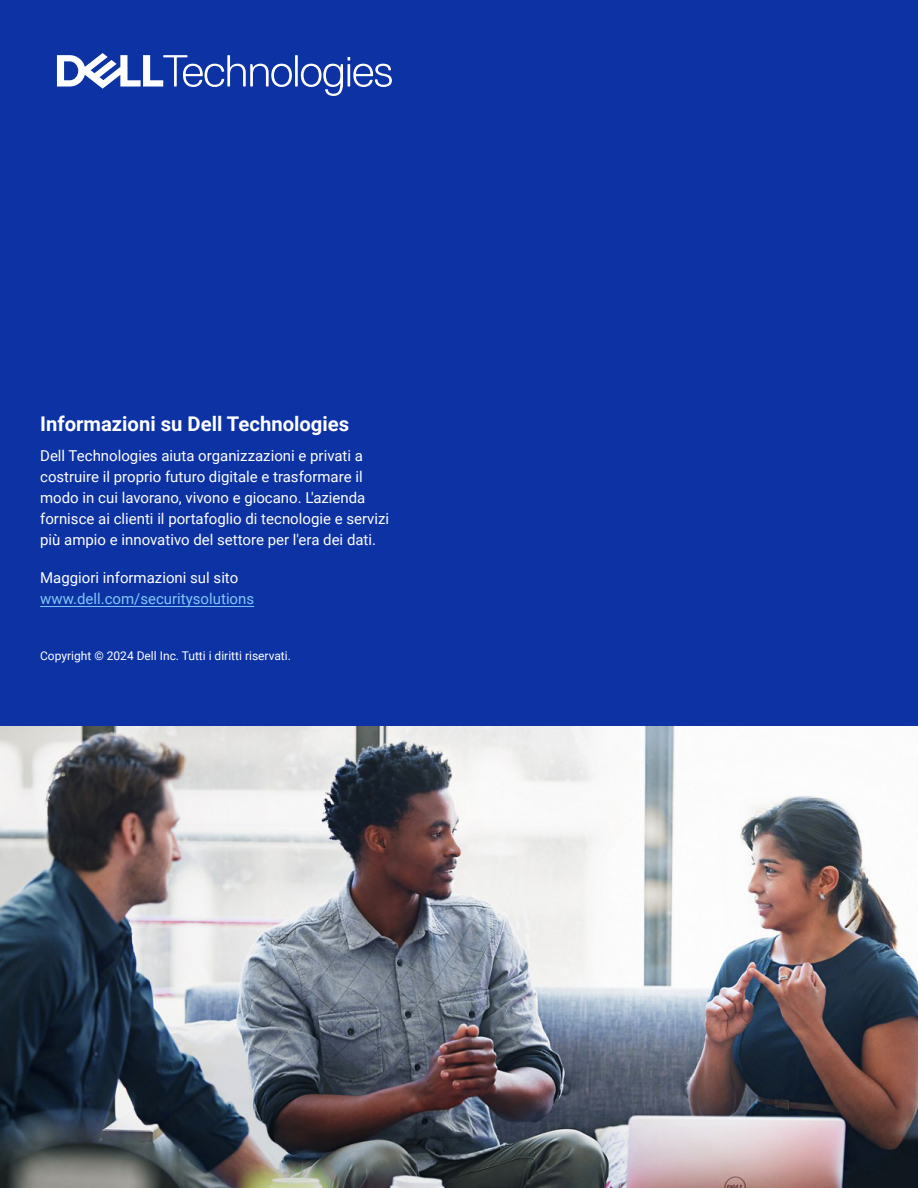
<style>
.page{position:relative;width:918px;height:1188px;background:#0c32a4}
.page>*{position:absolute;margin:0;border:0;box-sizing:border-box;transform-origin:0 0}
.t1{font:700 20.25px "Roboto";color:#fff}
.t2{font:15px/21px "Roboto";color:#fff}
.t3{font:15px "Roboto";color:#80c7fb}
.t4{font:12px "Roboto";color:#fff}
</style>
<div class="page">
<img style="left:0;top:726px;width:918px;height:462px">
<hr style="left:40px;top:606px;width:214px;height:1px;background:#80c7fb">
<svg style="left:57px;top:53px;width:335px;height:43px"></svg>
<h1 class="t1" style="left:40px;top:410px;width:311px">Informazioni su Dell Technologies</h1>
<p class="t2" style="left:40px;top:444px;width:351px">Dell Technologies aiuta organizzazioni e privati a costruire il proprio futuro digitale e trasformare il modo in cui lavorano, vivono e giocano. L'azienda fornisce ai clienti il portafoglio di tecnologie e servizi più ampio e innovativo del settore per l'era dei dati.</p>
<p class="t2" style="left:40px;top:566px;width:200px">Maggiori informazioni sul sito</p>
<p class="t3" style="left:40px;top:588px;width:216px">www.dell.com/securitysolutions</p>
<p class="t4" style="left:40px;top:647px;width:252px">Copyright © 2024 Dell Inc. Tutti i diritti riservati.</p>
</div>
